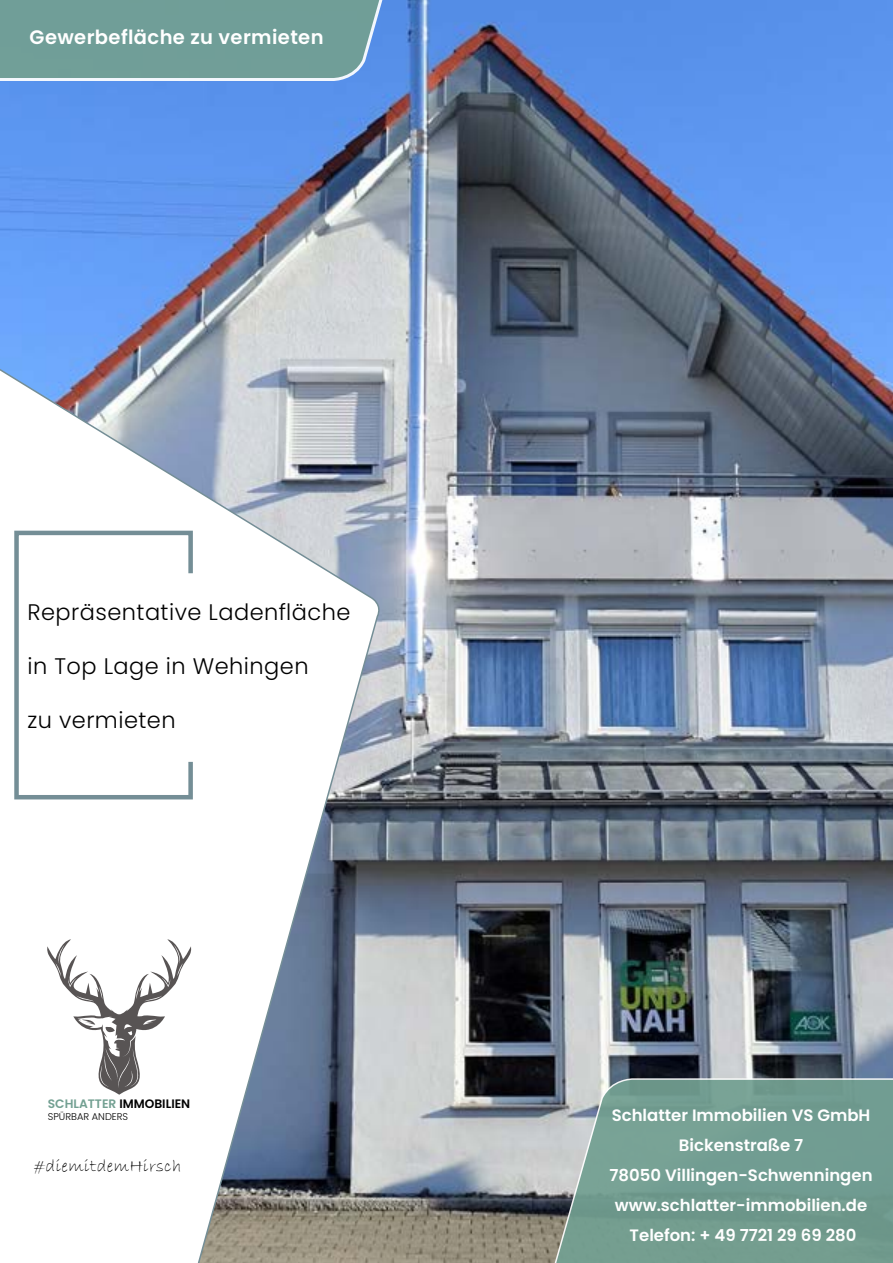
<style>
.page{position:relative;width:893px;height:1263px;background:#fff}
.page>*{position:absolute;margin:0;border:0;box-sizing:border-box;transform-origin:0 0}
.t1{font:300 22.5px "Poppins";letter-spacing:.02em;color:#000}
.t2{font:600 19.5px "Poppins";letter-spacing:.02em;color:#fff}
.t3{font:18px "Bradley Hand ITC";letter-spacing:.02em;color:#000}
.t4{font:600 16.5px/30px "Poppins";color:#fff;text-align:center}
.t5{font:600 12.3px "Poppins";color:#000}
.t6{font:300 9.75px "Poppins";color:#000}
.s1{color:#73a092}
</style>
<div class="page">
<img style="left:0;top:0;width:893px;height:1263px">
<svg style="left:0;top:0;width:434px;height:83px"></svg>
<svg style="left:531px;top:1077px;width:362px;height:186px"></svg>
<svg style="left:0;top:250px;width:383px;height:1013px"></svg>
<svg style="left:12px;top:528px;width:183px;height:274px"></svg>
<svg style="left:47px;top:939px;width:145px;height:156px"></svg>
<p class="t2" style="left:30px;top:26px;width:295px">Gewerbefläche zu vermieten</p>
<h1 class="t1" style="left:28px;top:599px;width:324px">Repräsentative Ladenfläche</h1>
<h1 class="t1" style="left:28px;top:653px;width:283px">in Top Lage in Wehingen</h1>
<h1 class="t1" style="left:28px;top:707px;width:150px">zu vermieten</h1>
<p class="t5" style="left:48px;top:1097px;width:144px"><span class="s1">SCHLATTER</span> IMMOBILIEN</p>
<p class="t6" style="left:48px;top:1111px;width:82px">SPÜRBAR ANDERS</p>
<p class="t4" style="left:610px;top:1101px;width:264px">Schlatter Immobilien VS GmbH<br>Bickenstraße 7<br>78050 Villingen-Schwenningen www.schlatter-immobilien.de<br>Telefon: + 49 7721 29 69 280</p>
<p class="t3" style="left:34px;top:1157px;width:149px">#diemitdemHirsch</p>
</div>
